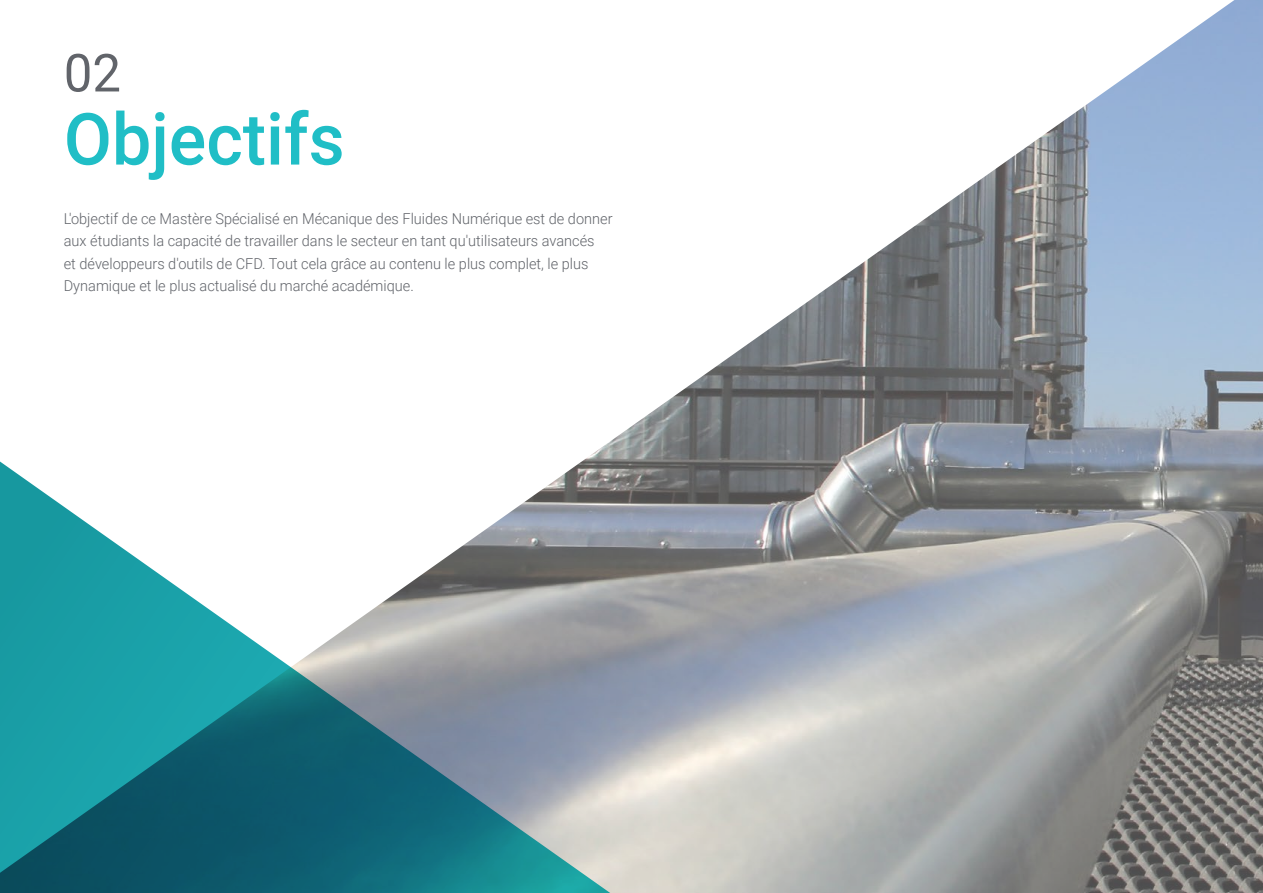
<style>
.page{position:relative;width:1263px;height:893px;background:#fff}
.page>*{position:absolute;margin:0;border:0;box-sizing:border-box;transform-origin:0 0}
.t1{font:500 72px "Roboto";color:#20bec6}
.t2{font:52.5px "Roboto";color:#61646a}
.t3{font:300 15px/22.5px "Roboto";color:#61646a}
</style>
<div class="page">
<img style="left:604px;top:0;width:659px;height:893px">
<svg style="left:0;top:446px;width:640px;height:447px"></svg>
<h2 class="t2" style="left:64px;top:36px;width:59px">02</h2>
<h1 class="t1" style="left:64px;top:89px;width:282px">Objectifs</h1>
<p class="t3" style="left:64px;top:207px;width:550px">L'objectif de ce Mastère Spécialisé en Mécanique des Fluides Numérique est de donner aux étudiants la capacité de travailler dans le secteur en tant qu'utilisateurs avancés<br>et développeurs d'outils de CFD. Tout cela grâce au contenu le plus complet, le plus Dynamique et le plus actualisé du marché académique.</p>
</div>
